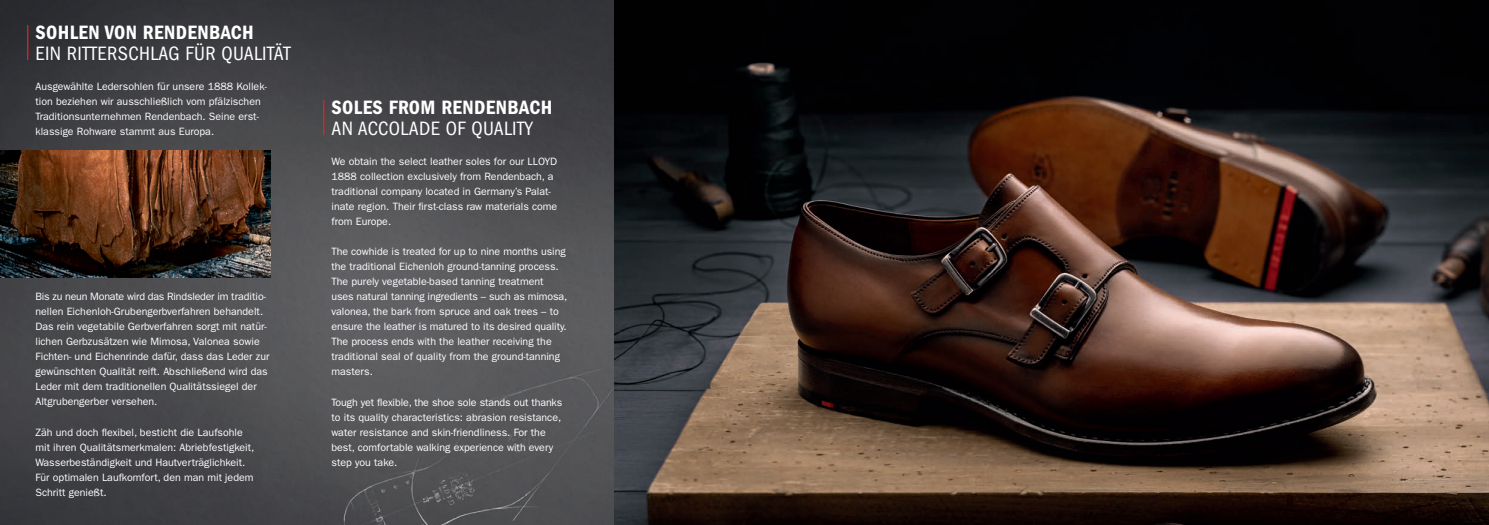
<style>
.page{position:relative;width:1489px;height:525px;background:#fff}
.page>*{position:absolute;margin:0;border:0;box-sizing:border-box;transform-origin:0 0}
.t1{font:condensed 20px "ITC Franklin Gothic Std";letter-spacing:.02em;color:#fff}
.t2{font:20px "ITC Franklin Gothic Std Dm Cd";letter-spacing:.02em;color:#fff}
.t3{font:10.62px/15px "ITC Franklin Gothic Std";color:#fff}
</style>
<div class="page">
<img style="left:0;top:0;width:615px;height:524px">
<img style="left:615px;top:0;width:873px;height:524px">
<img style="left:0;top:150px;width:271px;height:128px">
<hr style="left:323px;top:100px;width:1px;height:35px;background:#ee1d23">
<hr style="left:27px;top:25px;width:1px;height:35px;background:#ee1d23">
<h1 class="t2" style="left:35px;top:25px;width:220px">SOHLEN VON RENDENBACH</h1>
<h1 class="t1" style="left:35px;top:46px;width:256px">EIN RITTERSCHLAG FÜR QUALITÄT</h1>
<p class="t3" style="left:35px;top:80px;width:233px">Ausgewählte Ledersohlen für unsere 1888 Kollek&shy;tion beziehen wir ausschließlich vom pfälzischen Traditions unternehmen Rendenbach. Seine erst&shy;klassige Rohware stammt aus Europa.</p>
<p class="t3" style="left:35px;top:290px;width:235px">Bis zu neun Monate wird das Rindsleder im traditio&shy;nellen Eichenloh-Grubengerbverfahren behandelt.<br>Das rein vegetabile Gerbverfahren sorgt mit natür&shy;lichen Gerbzusätzen wie Mimosa, Valonea sowie Fichten- und Eichenrinde dafür, dass das Leder zur gewünschten Qualität reift. Abschließend wird das Leder mit dem traditionellen Qualitätssiegel der Altgrubengerber versehen.</p>
<p class="t3" style="left:35px;top:425px;width:220px">Zäh und doch flexibel, besticht die Laufsohle mit ihren Qualitätsmerkmalen: Abriebfestigkeit, Wasserbeständigkeit und Hautverträglichkeit.<br>Für optimalen Laufkomfort, den man mit jedem Schritt genießt.</p>
<h1 class="t2" style="left:331px;top:100px;width:222px">SOLES FROM RENDENBACH</h1>
<h1 class="t1" style="left:331px;top:121px;width:202px">AN ACCOLADE OF QUALITY</h1>
<p class="t3" style="left:331px;top:155px;width:227px">We obtain the select leather soles for our LLOYD 1888 collection exclusively from Rendenbach, a traditional company located in Germany’s Palat&shy;inate region. Their first-class raw materials come from Europe.</p>
<p class="t3" style="left:331px;top:245px;width:237px">The cowhide is treated for up to nine months using the traditional Eichenloh ground-tanning process.<br>The purely vegetable-based tanning treatment uses natural tanning ingredients – such as mimosa, valonea, the bark from spruce and oak trees – to ensure the leather is matured to its desired quality.<br>The process ends with the leather receiving the traditional seal of quality from the ground-tanning masters.</p>
<p class="t3" style="left:331px;top:395px;width:232px">Tough yet flexible, the shoe sole stands out thanks to its quality characteristics: abrasion resistance, water resistance and skin-friendliness. For the best, comfortable walking experience with every step you take.</p>
</div>
